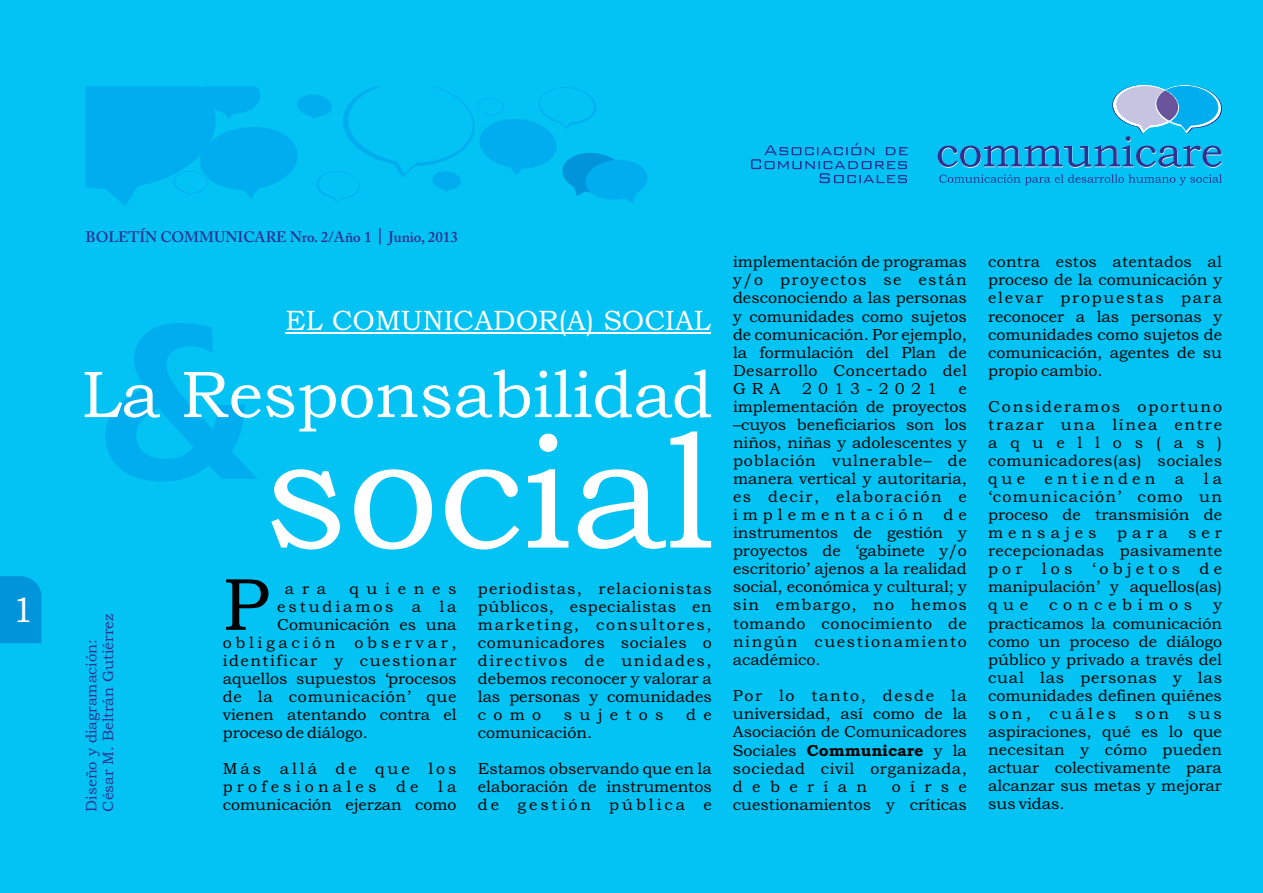
<style>
.page{position:relative;width:1263px;height:893px;background:#02c3f3}
.page>*{position:absolute;margin:0;border:0;box-sizing:border-box;transform-origin:0 0}
.t1{font:162px "Bookman Old Style";color:#fff}
.t2{font:74.1px "Bookman Old Style";color:#000}
.t3{font:66.15px "Bookman Old Style";color:#fff}
.t4{font:36px "Bookman Old Style";color:#fff}
.t5{font:28.05px "Bookman Old Style";color:#fff}
.t6{font:16.05px/18px "Bookman Old Style";color:#000;text-align:justify}
.t7{font:16.05px "Bookman Old Style";letter-spacing:.095em;color:#000}
.t8{font:16.05px "Bookman Old Style";letter-spacing:.045em;color:#000}
.t9{font:16.05px "Bookman Old Style";letter-spacing:.23em;color:#000}
.t10{font:16.05px "Bookman Old Style";letter-spacing:.18em;color:#000}
.t11{font:16.05px "Bookman Old Style";letter-spacing:.355em;color:#000}
.t12{font:16.05px "Bookman Old Style";letter-spacing:.38em;color:#000}
.t13{font:16.05px "Bookman Old Style";letter-spacing:.485em;color:#000}
.t14{font:16.05px "Bookman Old Style";letter-spacing:.455em;color:#000}
.t15{font:15px/16.8px "Bookman Old Style";color:#2e3092}
.t16{font:600 15px "Adobe Caslon Pro";color:#2e3092}
.s1{font-family:"Microsoft Ya Hei";font-weight:700}
.s2{font-weight:700}
</style>
<div class="page">
<svg style="left:938px;top:85px;width:284px;height:83px"></svg>
<svg style="left:939px;top:174px;width:283px;height:11px"></svg>
<svg style="left:751px;top:143px;width:156px;height:40px"></svg>
<div style="left:0;top:576px;width:41px;height:67px;background:#0095da"></div>
<svg style="left:86px;top:86px;width:561px;height:120px"></svg>
<hr style="left:286px;top:333px;width:425px;height:1px;background:#fff">
<svg style="left:105px;top:323px;width:152px;height:159px"></svg>
<h3 class="t4" style="left:12px;top:596px;width:24px">1</h3>
<p class="t16" style="left:86px;top:231px;width:374px">BOLETÍN COMMUNICARE Nro. 2/Año 1 <span class="s1">│</span> Junio, 2013</p>
<h3 class="t5" style="left:286px;top:310px;width:427px">EL COMUNICADOR(A) SOCIAL</h3>
<h3 class="t3" style="left:82px;top:370px;width:633px">La Responsabilidad</h3>
<h1 class="t1" style="left:263px;top:432px;width:452px">social</h1>
<p class="t15" style="left:84px;top:811px;width:199px;rotate:-90deg">Diseño y diagramación:<br>César M. Beltrán Gutiérrez</p>
<h2 class="t2" style="left:223px;top:577px;width:47px">P</h2>
<p class="t6" style="left:285px;top:581px;width:43px">ara</p>
<p class="t13" style="left:349px;top:582px;width:109px">quienes</p>
<p class="t10" style="left:277px;top:600px;width:181px">estudiamos a la</p>
<p class="t6" style="left:277px;top:617px;width:181px">Comunicación es una</p>
<p class="t9" style="left:223px;top:636px;width:235px">obligación observar,</p>
<p class="t7" style="left:223px;top:654px;width:235px">identificar y cuestionar</p>
<p class="t6" style="left:223px;top:671px;width:235px">aquellos supuestos ‘procesos</p>
<p class="t8" style="left:223px;top:690px;width:235px">de la comunicación’ que</p>
<p class="t6" style="left:223px;top:707px;width:235px">vienen atentando contra el</p>
<p class="t6" style="left:223px;top:725px;width:147px">proceso de diálogo.</p>
<p class="t6" style="left:223px;top:761px;width:235px">Más allá de que los profesionales de la comunicación ejerzan como</p>
<p class="t6" style="left:478px;top:581px;width:235px">periodistas, relacionistas públicos, especialistas en marketing, consultores, comunicadores sociales o directivos de unidades, debemos reconocer y valorar a las personas y comunidades como</p>
<p class="t14" style="left:564px;top:708px;width:101px">sujetos</p>
<p class="t6" style="left:686px;top:707px;width:27px">d e</p>
<p class="t6" style="left:478px;top:725px;width:116px">comunicación.</p>
<p class="t6" style="left:478px;top:761px;width:235px">Estamos observando que en la elaboración de instrumentos de gestión pública e</p>
<p class="t6" style="left:733px;top:254px;width:235px">implementación de programas y/o proyectos se están desconociendo a las personas y comunidades como sujetos de comunicación. Por ejemplo, la formulación del Plan de Desarrollo Concertado del GRA</p>
<p class="t12" style="left:802px;top:382px;width:136px">2013-2021</p>
<p class="t6" style="left:733px;top:381px;width:235px;text-indent:226px">e implementación de proyectos –cuyos beneficiarios son los niños, niñas y adolescentes y población vulnerable– de manera vertical y autoritaria, es decir, elaboración e implementación</p>
<p class="t6" style="left:733px;top:507px;width:235px;text-indent:211px">d e instrumentos de gestión y proyectos de ‘gabinete y/o escritorio’ ajenos a la realidad social, económica y cultural; y sin embargo, no hemos tomando conocimiento de ningún cuestionamiento académico.</p>
<p class="t6" style="left:733px;top:688px;width:235px">Por lo tanto, desde la universidad, así como de la Asociación de Comunicadores Sociales <span class="s2">Communicare</span> y la sociedad civil organizada, deberían</p>
<p class="t6" style="left:733px;top:779px;width:235px;text-align:right">oírse<br>cuestionamientos y críticas</p>
<p class="t6" style="left:988px;top:254px;width:235px">contra estos atentados al proceso de la comunicación y elevar propuestas para reconocer a las personas y comunidades como sujetos de comunicación, agentes de su propio cambio.</p>
<p class="t6" style="left:988px;top:399px;width:235px">Consideramos oportuno trazar una línea entre aquellos(as) comunicadores(as) sociales que entienden a la ‘comunicación’ como un proceso de transmisión de mensajes</p>
<p class="t6" style="left:988px;top:525px;width:235px;text-indent:200px">ser recepcionadas pasivamente por los ‘objetos de manipulación’ y aquellos(as) que</p>
<p class="t6" style="left:1117px;top:525px;width:52px">para</p>
<p class="t11" style="left:1049px;top:599px;width:145px">concebimos</p>
<p class="t6" style="left:988px;top:597px;width:235px;text-indent:225px">y practicamos la comunicación como un proceso de diálogo público y privado a través del cual las personas y las comunidades definen quiénes son, cuáles son sus aspiraciones, qué es lo que necesitan y cómo pueden actuar colectivamente para alcanzar sus metas y mejorar sus vidas.</p>
</div>
